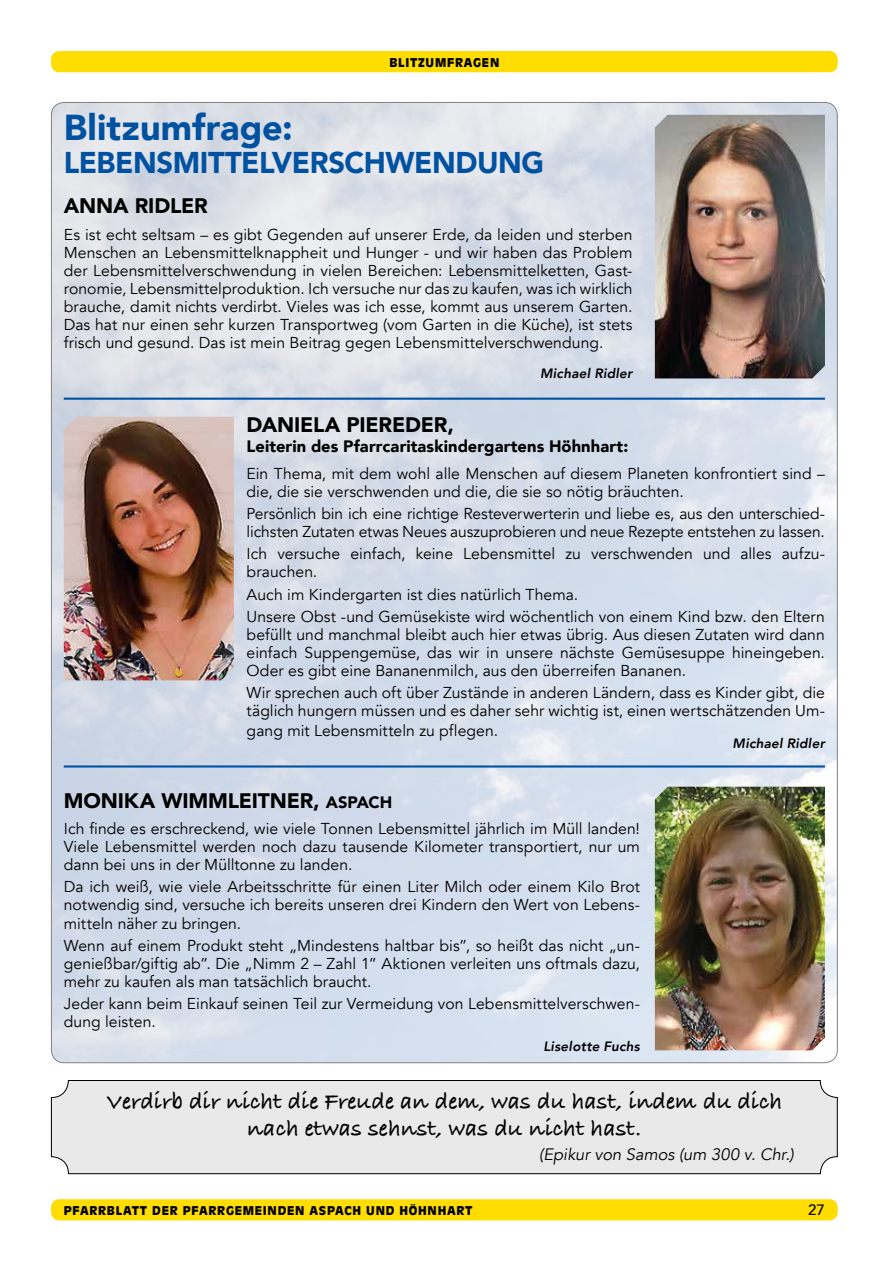
<style>
.page{position:relative;width:893px;height:1263px;background:#fff}
.page>*{position:absolute;margin:0;border:0;box-sizing:border-box;transform-origin:0 0}
.t1{font:900 36px "Avenir";letter-spacing:.005em;color:#0052a1}
.t2{font:900 30px "Avenir";letter-spacing:-.015em;color:#0052a1}
.t3{font:700 24px/27px "Bradley Hand ITCTT";color:#000;text-align:center}
.t4{font:900 21px "Avenir";letter-spacing:-.005em;color:#000}
.t5{font:900 16.5px "Avenir";letter-spacing:.005em;color:#000}
.t6{font:italic 16.5px "Avenir";color:#000}
.t7{font:15.75px/18px "Avenir";letter-spacing:.005em;color:#000}
.t8{font:500 15px "Avenir";color:#000}
.t9{font:italic 800 13.5px "Avenir";letter-spacing:.015em;color:#000}
.t10{font:900 12px "Antique Olive Std";letter-spacing:.06em;color:#000}
.s1{font-size:16.5px}
</style>
<div class="page">
<div style="left:51px;top:51px;width:787px;height:21px;background:#fd0;border-radius:9px"></div>
<div style="left:51px;top:1199px;width:787px;height:21px;background:#fd0;border-radius:9px"></div>
<img style="left:51px;top:102px;width:786px;height:961px">
<img style="left:64px;top:417px;width:170px;height:263px">
<hr style="left:64px;top:398px;width:761px;height:2px;background:#0052a1">
<hr style="left:64px;top:765px;width:761px;height:2px;background:#0052a1">
<img style="left:655px;top:787px;width:170px;height:263px">
<img style="left:655px;top:115px;width:170px;height:263px">
<div style="left:51px;top:1080px;width:786px;height:94px;background:#e9e9e9;border-radius:17px"></div>
<div style="left:51px;top:1080px;width:787px;height:94px;border:1px solid #000;border-radius:17px"></div>
<p class="t10" style="left:389px;top:55px;width:111px">BLITZUMFRAGEN</p>
<h1 class="t1" style="left:64px;top:97px;width:231px">Blitzumfrage:</h1>
<h2 class="t2" style="left:64px;top:137px;width:482px">LEBENSMITTELVERSCHWENDUNG</h2>
<h3 class="t4" style="left:64px;top:188px;width:146px">ANNA RIDLER</h3>
<p class="t7" style="left:64px;top:226px;width:570px;text-align:justify">Es ist echt seltsam – es gibt Gegenden auf unserer Erde, da leiden und sterben Menschen an Lebensmittelknappheit und Hunger - und wir haben das Problem der Lebensmittelverschwendung in vielen Bereichen: Lebensmittelketten, Gast&shy;ronomie, Lebensmittelproduktion. Ich versuche nur das zu kaufen, was ich wirklich brauche, damit nichts verdirbt. Vieles was ich esse, kommt aus unserem Garten.<br>Das hat nur einen sehr kurzen Transportweg (vom Garten in die Küche), ist stets frisch und gesund. Das ist mein Beitrag gegen Lebensmittelverschwendung.</p>
<p class="t9" style="left:540px;top:366px;width:94px">Michael Ridler</p>
<h3 class="t4" style="left:247px;top:407px;width:209px">DANIELA PIEREDER,</h3>
<p class="t5" style="left:247px;top:432px;width:383px">Leiterin des Pfarrcaritaskindergartens Höhnhart:</p>
<p class="t7" style="left:247px;top:465px;width:580px">Ein Thema, mit dem wohl alle Menschen auf diesem Planeten konfrontiert sind – die, die sie verschwenden und die, die sie so nötig bräuchten.</p>
<p class="t7" style="left:247px;top:505px;width:580px">Persönlich bin ich eine richtige Resteverwerterin und liebe es, aus den unterschied&shy;lichsten Zutaten etwas Neues auszuprobieren und neue Rezepte entstehen zu lassen.</p>
<p class="t7" style="left:247px;top:545px;width:580px">Ich versuche einfach, keine Lebensmittel zu verschwenden und alles aufzu&shy;brauchen.</p>
<p class="t7" style="left:247px;top:583px;width:580px;line-height:22.2px">Auch im Kindergarten ist dies natürlich Thema.<br>Unsere Obst -und Gemüsekiste wird wöchentlich von einem Kind bzw. den Eltern</p>
<p class="t7" style="left:247px;top:626px;width:580px;text-align:justify">befüllt und manchmal bleibt auch hier etwas übrig. Aus diesen Zutaten wird dann einfach Suppengemüse, das wir in unsere nächste Gemüsesuppe hineingeben.<br>Oder es gibt eine Bananenmilch, aus den überreifen Bananen.</p>
<p class="t7" style="left:247px;top:684px;width:580px">Wir sprechen auch oft über Zustände in anderen Ländern, dass es Kinder gibt, die täglich hungern müssen und es daher sehr wichtig ist, einen wertschätzenden Um-</p>
<p class="t7" style="left:247px;top:722px;width:253px">gang mit Lebensmitteln zu pflegen.</p>
<p class="t9" style="left:733px;top:735px;width:94px">Michael Ridler</p>
<h3 class="t4" style="left:64px;top:782px;width:330px">MONIKA WIMMLEITNER, <span class="s1">ASPACH</span></h3>
<p class="t7" style="left:64px;top:820px;width:578px;text-align:justify">Ich finde es erschreckend, wie viele Tonnen Lebensmittel jährlich im Müll landen!<br>Viele Lebensmittel werden noch dazu tausende Kilometer transportiert, nur um dann bei uns in der Mülltonne zu landen.</p>
<p class="t7" style="left:64px;top:878px;width:578px;text-align:justify">Da ich weiß, wie viele Arbeitsschritte für einen Liter Milch oder einem Kilo Brot notwendig sind, versuche ich bereits unseren drei Kindern den Wert von Lebens&shy;mitteln näher zu bringen.</p>
<p class="t7" style="left:64px;top:937px;width:578px;text-align:justify">Wenn auf einem Produkt steht „Mindestens haltbar bis”, so heißt das nicht „un&shy;genießbar/giftig ab”. Die „Nimm 2 – Zahl 1” Aktionen verleiten uns oftmals dazu, mehr zu kaufen als man tatsächlich braucht.</p>
<p class="t7" style="left:64px;top:995px;width:578px">Jeder kann beim Einkauf seinen Teil zur Vermeidung von Lebensmittelverschwen&shy;dung leisten.</p>
<p class="t9" style="left:543px;top:1038px;width:98px">Liselotte Fuchs</p>
<h3 class="t3" style="left:107px;top:1086px;width:677px">Verdirb dir nicht die Freude an dem, was du hast, indem du dich nach etwas sehnst, was du nicht hast.</h3>
<p class="t6" style="left:539px;top:1145px;width:256px">(Epikur von Samos (um 300 v. Chr.)</p>
<p class="t10" style="left:64px;top:1203px;width:410px">PFARRBLATT DER PFARRGEMEINDEN ASPACH UND HÖHNHART</p>
<p class="t8" style="left:808px;top:1196px;width:18px">27</p>
</div>
